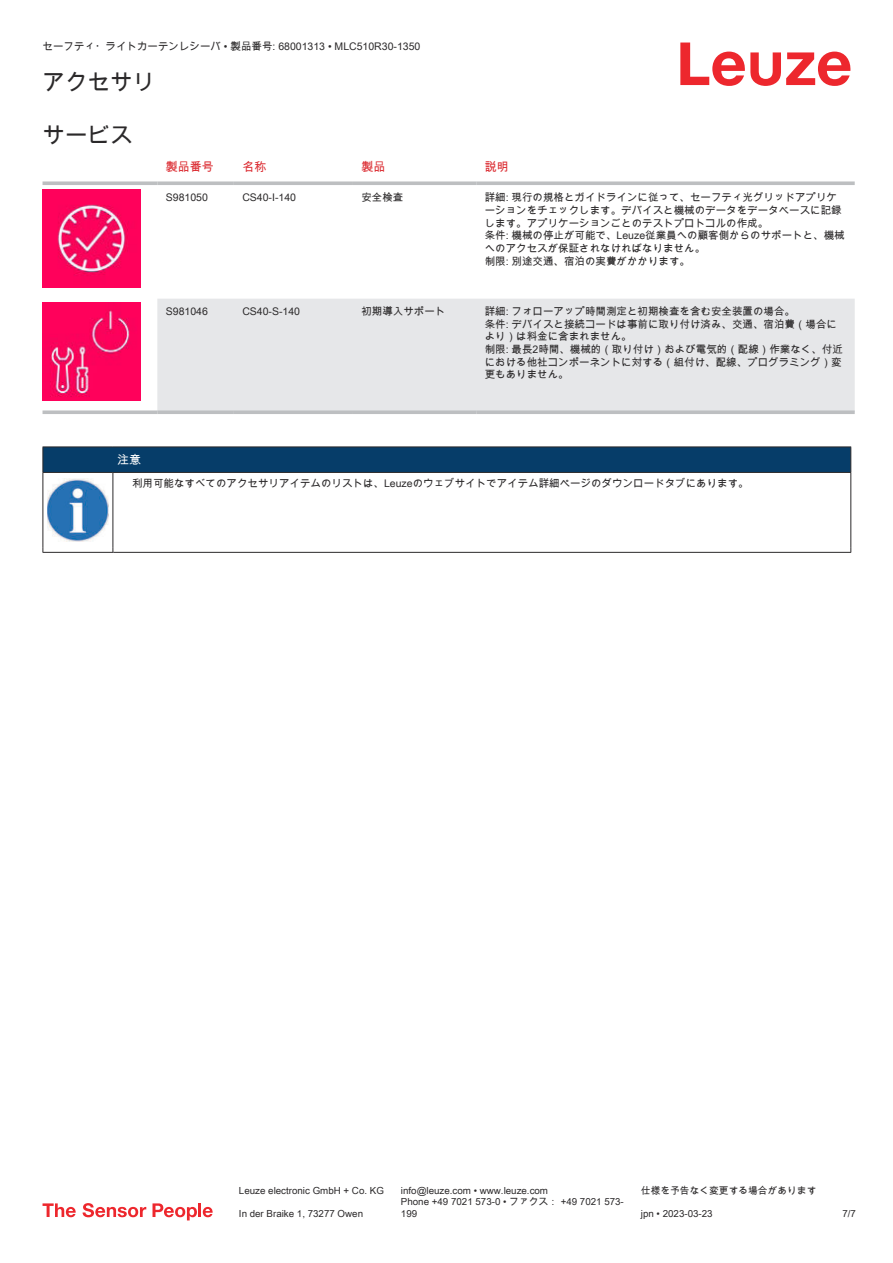
<style>
.page{position:relative;width:893px;height:1263px;background:#fff}
.page>*{position:absolute;margin:0;border:0;box-sizing:border-box;transform-origin:0 0}
.t1{font:22.5px "Arial Unicode MS";color:#2b292a}
.t2{font:12px "Arial Unicode MS";color:#db2a30}
.t3{font:12px "Arial Unicode MS";color:#fff}
.t4{font:10.5px/12.6px "Arial Unicode MS";color:#2b292a}
.t5{font:9.75px/11.7px "Arial Unicode MS";color:#2b292a}
</style>
<div class="page">
<svg style="left:680px;top:43px;width:170px;height:43px"></svg>
<div style="left:157px;top:299px;width:698px;height:111px;background:#e6e7e9"></div>
<svg style="left:43px;top:181px;width:114px;height:4px"></svg>
<svg style="left:157px;top:181px;width:77px;height:4px"></svg>
<svg style="left:234px;top:181px;width:119px;height:4px"></svg>
<svg style="left:353px;top:181px;width:123px;height:4px"></svg>
<svg style="left:476px;top:181px;width:379px;height:4px;background:#c4c6c8"></svg>
<svg style="left:43px;top:410px;width:114px;height:4px"></svg>
<svg style="left:157px;top:410px;width:77px;height:4px"></svg>
<svg style="left:234px;top:410px;width:119px;height:4px"></svg>
<svg style="left:353px;top:410px;width:123px;height:4px"></svg>
<svg style="left:476px;top:410px;width:379px;height:4px;background:#c1c3c5"></svg>
<img style="left:43px;top:189px;width:97px;height:98px">
<img style="left:43px;top:303px;width:97px;height:98px">
<svg style="left:44px;top:473px;width:806px;height:79px"></svg>
<hr style="left:43px;top:446px;width:70px;height:1px;background:#2b292a">
<hr style="left:43px;top:472px;width:70px;height:1px;background:#2b292a">
<hr style="left:113px;top:446px;width:738px;height:1px;background:#2b292a">
<div style="left:43px;top:447px;width:808px;height:25px;background:#063d69"></div>
<hr style="left:113px;top:472px;width:738px;height:1px;background:#2b292a">
<hr style="left:43px;top:473px;width:1px;height:75px;background:#2b292a">
<hr style="left:113px;top:473px;width:1px;height:75px;background:#2b292a">
<hr style="left:850px;top:473px;width:1px;height:75px;background:#2b292a">
<hr style="left:43px;top:552px;width:70px;height:1px;background:#2b292a">
<hr style="left:113px;top:552px;width:738px;height:1px;background:#2b292a">
<img style="left:47px;top:479px;width:61px;height:63px">
<div style="left:115px;top:473px;width:734px;height:21px;background:#fff"></div>
<svg style="left:43px;top:1203px;width:33px;height:14px"></svg>
<svg style="left:83px;top:1203px;width:63px;height:14px"></svg>
<svg style="left:153px;top:1203px;width:44px;height:17px"></svg>
<hr style="left:198px;top:1203px;width:3px;height:14px;background:#ed272d">
<svg style="left:203px;top:1207px;width:10px;height:10px"></svg>
<p class="t4" style="left:43px;top:40px;width:379px">セーフティ・ライトカーテンレシーバ • 製品番号: 68001313 • MLC510R30-1350</p>
<h1 class="t1" style="left:43px;top:66px;width:114px">アクセサリ</h1>
<h1 class="t1" style="left:43px;top:119px;width:91px">サービス</h1>
<p class="t2" style="left:166px;top:158px;width:49px">製品番号</p>
<p class="t2" style="left:242px;top:158px;width:25px">名称</p>
<p class="t2" style="left:361px;top:158px;width:25px">製品</p>
<p class="t2" style="left:485px;top:158px;width:25px">説明</p>
<p class="t4" style="left:166px;top:191px;width:44px">S981050</p>
<p class="t4" style="left:242px;top:191px;width:55px">CS40-I-140</p>
<p class="t4" style="left:361px;top:191px;width:43px">安全検査</p>
<p class="t4" style="left:485px;top:191px;width:361px">詳細: 現行の規格とガイドラインに従って、セーフティ光グリッドアプリケーショ ンをチェックします。デバイスと機械のデータをデータベースに記録します 。アプリケーションごとのテストプロトコルの作成。<br>条件: 機械の停止が可能で、Leuze従業員への顧客側からのサポートと、機械への アクセスが保証されなければなりません。<br>制限: 別途交通、宿泊の実費がかかります。</p>
<p class="t4" style="left:166px;top:305px;width:44px">S981046</p>
<p class="t4" style="left:242px;top:305px;width:59px">CS40-S-140</p>
<p class="t4" style="left:361px;top:305px;width:85px">初期導入サポート</p>
<p class="t4" style="left:485px;top:305px;width:360px">詳細: フォローアップ時間測定と初期検査を含む安全装置の場合。<br>条件: デバイスと接続コードは事前に取り付け済み、交通、宿泊費（場合により） は料金に含まれません。<br>制限: 最長2時間、機械的（取り付け）および電気的（配線）作業なく、付近にお ける他社コンポーネントに対する（組付け、配線、プログラミング）変更も ありません。</p>
<p class="t3" style="left:117px;top:451px;width:25px">注意</p>
<p class="t4" style="left:132px;top:477px;width:618px">利用可能なすべてのアクセサリアイテムのリストは、Leuzeのウェブサイトでアイテム詳細ページのダウンロードタブにあります。</p>
<p class="t5" style="left:239px;top:1184px;width:146px">Leuze electronic GmbH + Co. KG</p>
<p class="t5" style="left:401px;top:1184px;width:149px">info@leuze.com • www.leuze.com</p>
<p class="t5" style="left:641px;top:1184px;width:177px">仕様を予告なく変更する場合があります</p>
<p class="t5" style="left:239px;top:1207px;width:126px">In der Braike 1, 73277 Owen</p>
<p class="t5" style="left:401px;top:1196px;width:224px">Phone +49 7021 573-0 • ファクス： +49 7021 573-<br>199</p>
<p class="t5" style="left:641px;top:1207px;width:73px">jpn • 2023-03-23</p>
<p class="t5" style="left:842px;top:1207px;width:15px">7 /7</p>
</div>
